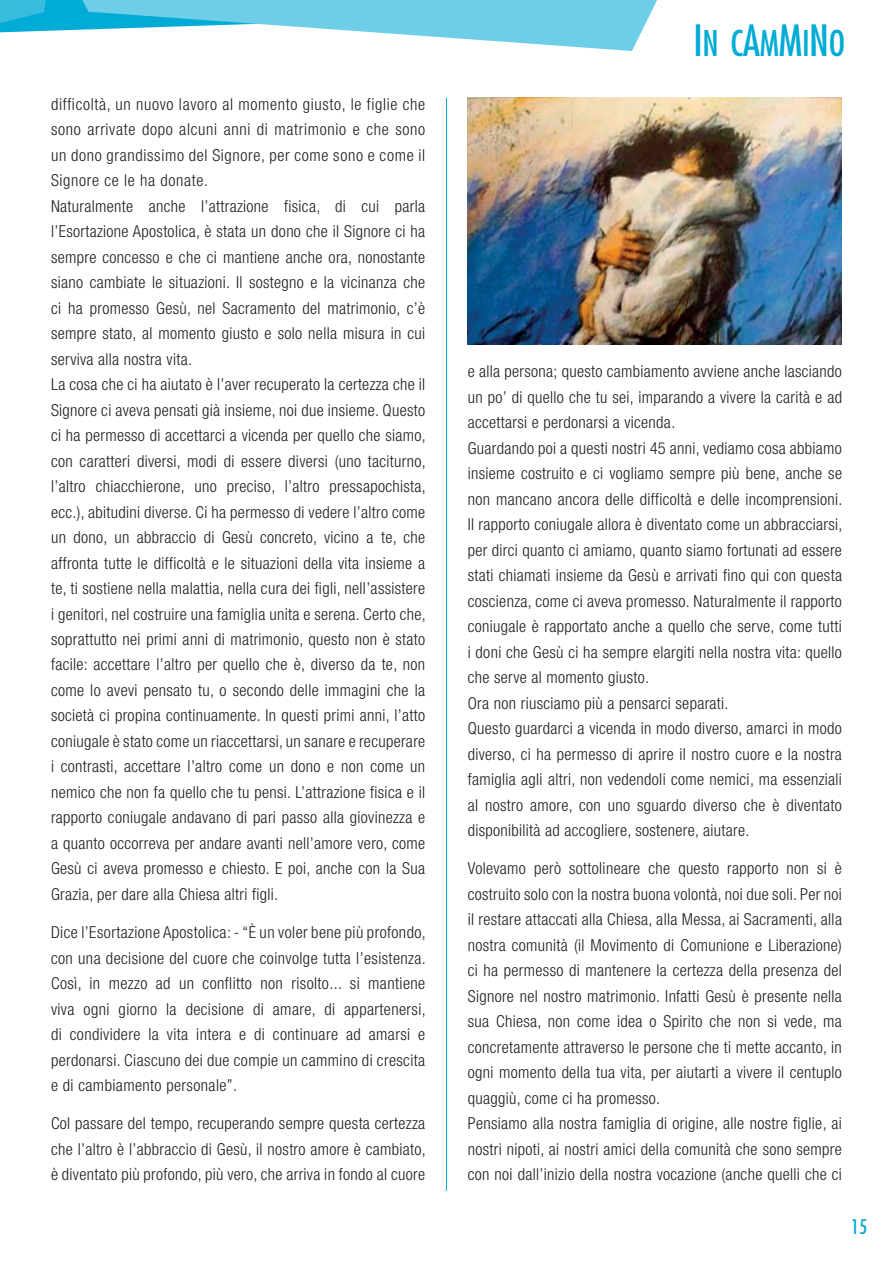
<style>
.page{position:relative;width:893px;height:1263px;background:#fff}
.page>*{position:absolute;margin:0;border:0;box-sizing:border-box;transform-origin:0 0}
.t1{font:condensed 34.5px "Futura";color:#00acd5}
.t2{font:condensed 19.5px "Futura";color:#00acd5}
.t3{font:300 condensed 16.5px/25.5px "Helvetica Neue LT Std";letter-spacing:.02em;color:#231f20}
.s1{font-size:42px}
</style>
<div class="page">
<svg style="left:0;top:0;width:657px;height:51px"></svg>
<hr style="left:446px;top:98px;width:1px;height:1093px;background:#00acd5">
<img style="left:468px;top:98px;width:374px;height:246px">
<p class="t3" style="left:51px;top:91px;width:376px">difficoltà, un nuovo lavoro al momento giusto, le figlie che sono arrivate dopo alcuni anni di matrimonio e che sono un dono grandissimo del Signore, per come sono e come il Signore ce le ha donate.<br>Naturalmente anche l’attrazione fisica, di cui parla l’Esortazione Apostolica, è stata un dono che il Signore ci ha sempre concesso e che ci mantiene anche ora, nonostante siano cambiate le situazioni. Il sostegno e la vicinanza che ci ha promesso Gesù, nel Sacramento del matrimonio, c’è sempre stato, al momento giusto e solo nella misura in cui serviva alla nostra vita.<br>La cosa che ci ha aiutato è l’aver recuperato la certezza che il Signore ci aveva pensati già insieme, noi due insieme. Questo ci ha permesso di accettarci a vicenda per quello che siamo, con caratteri diversi, modi di essere diversi (uno taciturno, l’altro chiacchierone, uno preciso, l’altro pressapochista, ecc.), abitudini diverse. Ci ha permesso di vedere l’altro come un dono, un abbraccio di Gesù concreto, vicino a te, che affronta tutte le difficoltà e le situazioni della vita insieme a te, ti sostiene nella malattia, nella cura dei figli, nell’assistere i genitori, nel costruire una famiglia unita e serena. Certo che, soprattutto nei primi anni di matrimonio, questo non è stato facile: accettare l’altro per quello che è, diverso da te, non come lo avevi pensato tu, o secondo delle immagini che la società ci propina continuamente. In questi primi anni, l’atto coniugale è stato come un riaccettarsi, un sanare e recuperare i contrasti, accettare l’altro come un dono e non come un nemico che non fa quello che tu pensi. L’attrazione fisica e il rapporto coniugale andavano di pari passo alla giovinezza e a quanto occorreva per andare avanti nell’amore vero, come Gesù ci aveva promesso e chiesto. E poi, anche con la Sua Grazia, per dare alla Chiesa altri figli.</p>
<p class="t3" style="left:51px;top:919px;width:376px;text-align:justify">Dice l’Esortazione Apostolica: - “È un voler bene più profondo, con una decisione del cuore che coinvolge tutta l’esistenza.<br>Così, in mezzo ad un conflitto non risolto... si mantiene viva ogni giorno la decisione di amare, di appartenersi, di condividere la vita intera e di continuare ad amarsi e perdonarsi. Ciascuno dei due compie un cammino di crescita e di cambiamento personale”.</p>
<p class="t3" style="left:51px;top:1111px;width:376px;text-align:justify">Col passare del tempo, recuperando sempre questa certezza che l’altro è l’abbraccio di Gesù, il nostro amore è cambiato, è diventato più profondo, più vero, che arriva in fondo al cuore</p>
<h1 class="t1" style="left:693px;top:21px;width:153px"><span class="s1">I</span>N C<span class="s1">A</span>M<span class="s1">M</span>I<span class="s1">N</span>O</h1>
<p class="t3" style="left:468px;top:358px;width:376px">e alla persona; questo cambiamento avviene anche lasciando un po’ di quello che tu sei, imparando a vivere la carità e ad accettarsi e perdonarsi a vicenda.<br>Guardando poi a questi nostri 45 anni, vediamo cosa abbiamo insieme costruito e ci vogliamo sempre più bene, anche se non mancano ancora delle difficoltà e delle incomprensioni.<br>Il rapporto coniugale allora è diventato come un abbracciarsi, per dirci quanto ci amiamo, quanto siamo fortunati ad essere stati chiamati insieme da Gesù e arrivati fino qui con questa coscienza, come ci aveva promesso. Naturalmente il rapporto coniugale è rapportato anche a quello che serve, come tutti i doni che Gesù ci ha sempre elargiti nella nostra vita: quello che serve al momento giusto.<br>Ora non riusciamo più a pensarci separati.<br>Questo guardarci a vicenda in modo diverso, amarci in modo diverso, ci ha permesso di aprire il nostro cuore e la nostra famiglia agli altri, non vedendoli come nemici, ma essenziali al nostro amore, con uno sguardo diverso che è diventato disponibilità ad accogliere, sostenere, aiutare.</p>
<p class="t3" style="left:468px;top:856px;width:376px">Volevamo però sottolineare che questo rapporto non si è costruito solo con la nostra buona volontà, noi due soli. Per noi il restare attaccati alla Chiesa, alla Messa, ai Sacramenti, alla nostra comunità (il Movimento di Comunione e Liberazione) ci ha permesso di mantenere la certezza della presenza del Signore nel nostro matrimonio. Infatti Gesù è presente nella sua Chiesa, non come idea o Spirito che non si vede, ma concretamente attraverso le persone che ti mette accanto, in ogni momento della tua vita, per aiutarti a vivere il centuplo quaggiù, come ci ha promesso.<br>Pensiamo alla nostra famiglia di origine, alle nostre figlie, ai nostri nipoti, ai nostri amici della comunità che sono sempre con noi dall’inizio della nostra vocazione (anche quelli che ci</p>
<p class="t2" style="left:851px;top:1214px;width:18px">15</p>
</div>
